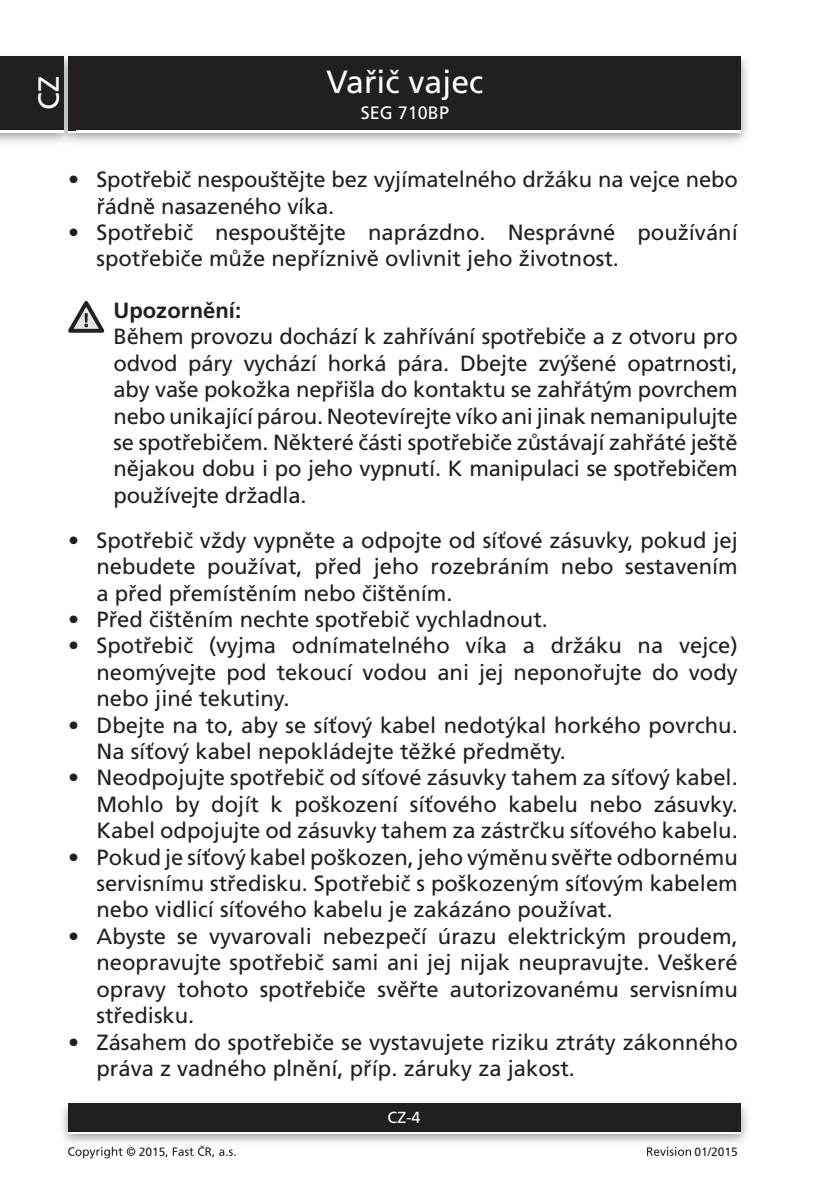
<style>
.page{position:relative;width:840px;height:1191px;background:#fff}
.page>*{position:absolute;margin:0;border:0;box-sizing:border-box;transform-origin:0 0}
.t1{font:32px "Frutiger CE";color:#fff}
.t2{font:29px "Frutiger CE";color:#fff}
._05_odrazka{font:22px/26.4px "Frutiger CE";color:#231f20;text-align:justify}
._03_text{font:700 22px "Frutiger CE";color:#231f20}
.t3{font:18px "Frutiger CE";color:#fff}
.t4{font:16px "Frutiger CE";color:#fff}
.t5{font:12px "Frutiger CE";color:#231f20}
</style>
<div class="page">
<img style="left:0;top:56px;width:747px;height:86px">
<div style="left:68px;top:59px;width:672px;height:74px;background:#fff"></div>
<div style="left:68px;top:57px;width:672px;height:73px;background:#231f20"></div>
<img style="left:62px;top:1103px;width:685px;height:40px">
<div style="left:68px;top:1106px;width:672px;height:28px;background:linear-gradient(to right,#fff,#fff)"></div>
<div style="left:68px;top:1103px;width:672px;height:28px;background:#231f20"></div>
<img style="left:57px;top:56px;width:18px;height:86px">
<img style="left:68px;top:130px;width:7px;height:3px">
<svg style="left:68px;top:57px;width:7px;height:2px"></svg>
<img style="left:68px;top:59px;width:7px;height:71px">
<div style="left:0;top:59px;width:64px;height:74px;background:#fff"></div>
<div style="left:0;top:57px;width:64px;height:73px;background:#231f20"></div>
<svg style="left:68px;top:1146px;width:67px;height:12px"></svg>
<svg style="left:165px;top:1145px;width:70px;height:12px"></svg>
<svg style="left:647px;top:1147px;width:43px;height:8px"></svg>
<svg style="left:68px;top:301px;width:36px;height:32px"></svg>
<h2 class="t2" style="left:32px;top:110px;width:35px;rotate:-90deg">CZ</h2>
<h1 class="t1" style="left:326px;top:64px;width:158px">Vařič vajec</h1>
<p class="t3" style="left:360px;top:102px;width:90px">SEG 710BP</p>
<p class="_05_odrazka" style="left:96px;top:166px;width:642px;text-indent:-28px">• Spotřebič nespouštějte bez vyjímatelného držáku na vejce nebo řádně nasazeného víka.</p>
<p class="_05_odrazka" style="left:96px;top:219px;width:642px;text-indent:-28px">• Spotřebič nespouštějte naprázdno. Nesprávné používání spotřebiče může nepříznivě ovlivnit jeho životnost.</p>
<p class="_03_text" style="left:113px;top:298px;width:129px">Upozornění:</p>
<p class="_05_odrazka" style="left:113px;top:323px;width:625px">Během provozu dochází k zahřívání spotřebiče a z otvoru pro odvod páry vychází horká pára. Dbejte zvýšené opatrnosti, aby vaše pokožka nepřišla do kontaktu se zahřátým povrchem nebo unikající párou. Neotevírejte víko ani jinak nemanipulujte se spotřebičem. Některé části spotřebiče zůstávají zahřáté ještě nějakou dobu i po jeho vypnutí. K manipulaci se spotřebičem používejte držadla.</p>
<p class="_05_odrazka" style="left:96px;top:527px;width:642px;text-indent:-28px">• Spotřebič vždy vypněte a odpojte od síťové zásuvky, pokud jej nebudete používat, před jeho rozebráním nebo sestavením a před přemístěním nebo čištěním.</p>
<p class="_05_odrazka" style="left:68px;top:606px;width:481px">• Před čištěním nechte spotřebič vychladnout.</p>
<p class="_05_odrazka" style="left:96px;top:632px;width:642px;text-indent:-28px">• Spotřebič (vyjma odnímatelného víka a držáku na vejce) neomývejte pod tekoucí vodou ani jej neponořujte do vody nebo jiné tekutiny.</p>
<p class="_05_odrazka" style="left:96px;top:711px;width:642px;text-indent:-28px">• Dbejte na to, aby se síťový kabel nedotýkal horkého povrchu.<br>Na síťový kabel nepokládejte těžké předměty.</p>
<p class="_05_odrazka" style="left:96px;top:764px;width:642px;text-indent:-28px">• Neodpojujte spotřebič od síťové zásuvky tahem za síťový kabel.<br>Mohlo by dojít k poškození síťového kabelu nebo zásuvky.<br>Kabel odpojujte od zásuvky tahem za zástrčku síťového kabelu.</p>
<p class="_05_odrazka" style="left:96px;top:843px;width:642px;text-indent:-28px">• Pokud je síťový kabel poškozen, jeho výměnu svěřte odbornému servisnímu středisku. Spotřebič s poškozeným síťovým kabelem nebo vidlicí síťového kabelu je zakázáno používat.</p>
<p class="_05_odrazka" style="left:96px;top:923px;width:642px;text-indent:-28px">• Abyste se vyvarovali nebezpečí úrazu elektrickým proudem, neopravujte spotřebič sami ani jej nijak neupravujte. Veškeré opravy tohoto spotřebiče svěřte autorizovanému servisnímu středisku.</p>
<p class="_05_odrazka" style="left:96px;top:1028px;width:642px;text-indent:-28px">• Zásahem do spotřebiče se vystavujete riziku ztráty zákonného práva z vadného plnění, příp. záruky za jakost.</p>
<p class="t4" style="left:387px;top:1108px;width:34px">CZ-4</p>
<p class="t5" style="left:139px;top:1144px;width:28px">2015</p>
<p class="t5" style="left:694px;top:1144px;width:45px">01/2015</p>
</div>
